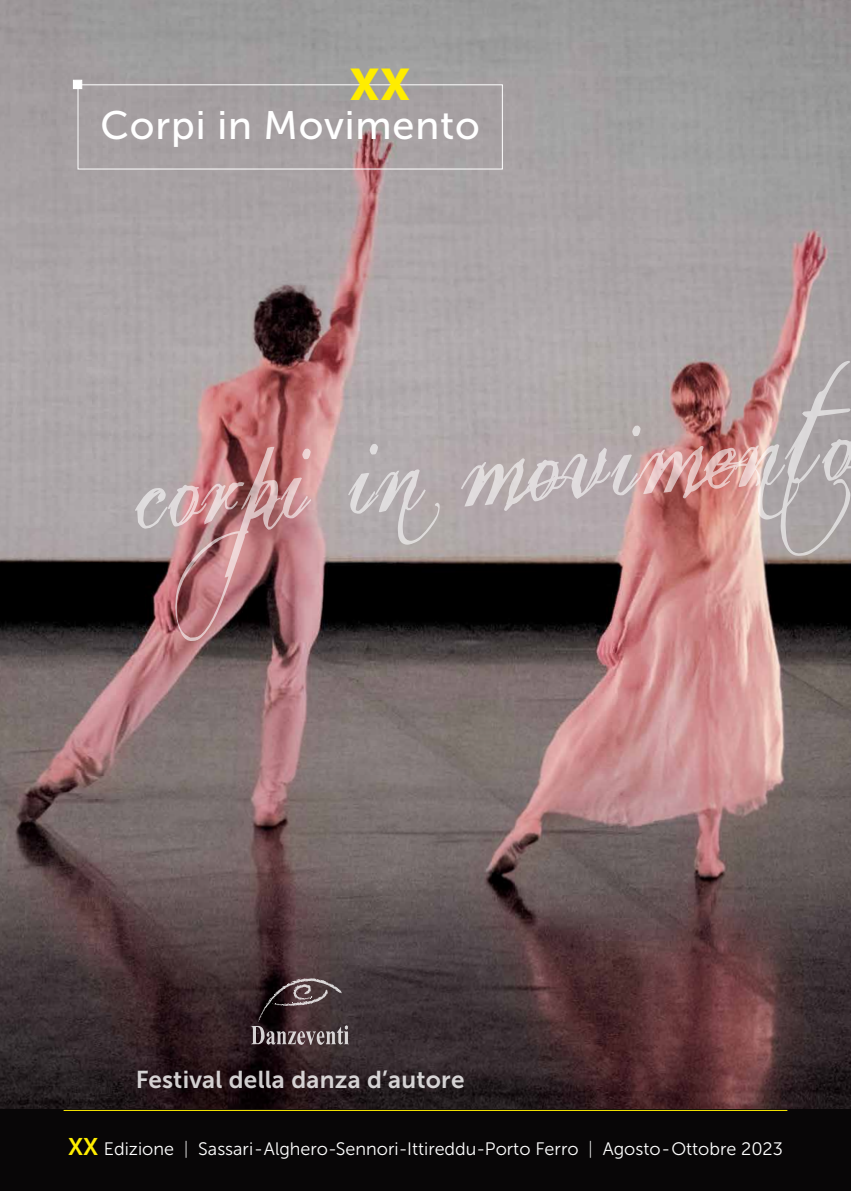
<style>
.page{position:relative;width:851px;height:1191px;background:#fff}
.page>*{position:absolute;margin:0;border:0;box-sizing:border-box;transform-origin:0 0}
.t1{font:44px "Museo Sans 900";color:#ffed00}
.t2{font:39.6px "Museo Sans 500";letter-spacing:.02em;color:#fff}
.t3{font:24.3px "Museo Sans 700";letter-spacing:.01em;color:#fff}
.t4{font:18px "Museo Sans 300";color:#fff}
.s1{font-family:"Museo Sans 700";font-size:24px;color:#ffed00}
.s2{font-family:"Museo Sans 100"}
</style>
<div class="page">
<img style="left:0;top:0;width:850px;height:1110px">
<svg style="left:135px;top:361px;width:715px;height:280px;background:#9c8182"></svg>
<div style="left:78px;top:84px;width:424px;height:85px;border:1px solid #fff"></div>
<div style="left:73px;top:80px;width:9px;height:9px;background:#fff"></div>
<div style="left:0;top:1110px;width:850px;height:81px;background:#080607"></div>
<svg style="left:251px;top:978px;width:98px;height:67px;background:#4f4144"></svg>
<hr style="left:64px;top:1110px;width:723px;height:1px;background:#ffed00">
<h1 class="t1" style="left:350px;top:60px;width:62px">XX</h1>
<h2 class="t2" style="left:100px;top:103px;width:381px">Corpi in Movimento</h2>
<h3 class="t3" style="left:135px;top:1066px;width:331px">Festival della danza d’autore</h3>
<p class="t4" style="left:68px;top:1139px;width:716px"><span class="s1">XX</span> Edizione <span class="s2">|</span> Sassari-Alghero-Sennori-Ittireddu-Porto Ferro <span class="s2">|</span> Agosto-Ottobre 2023</p>
</div>
